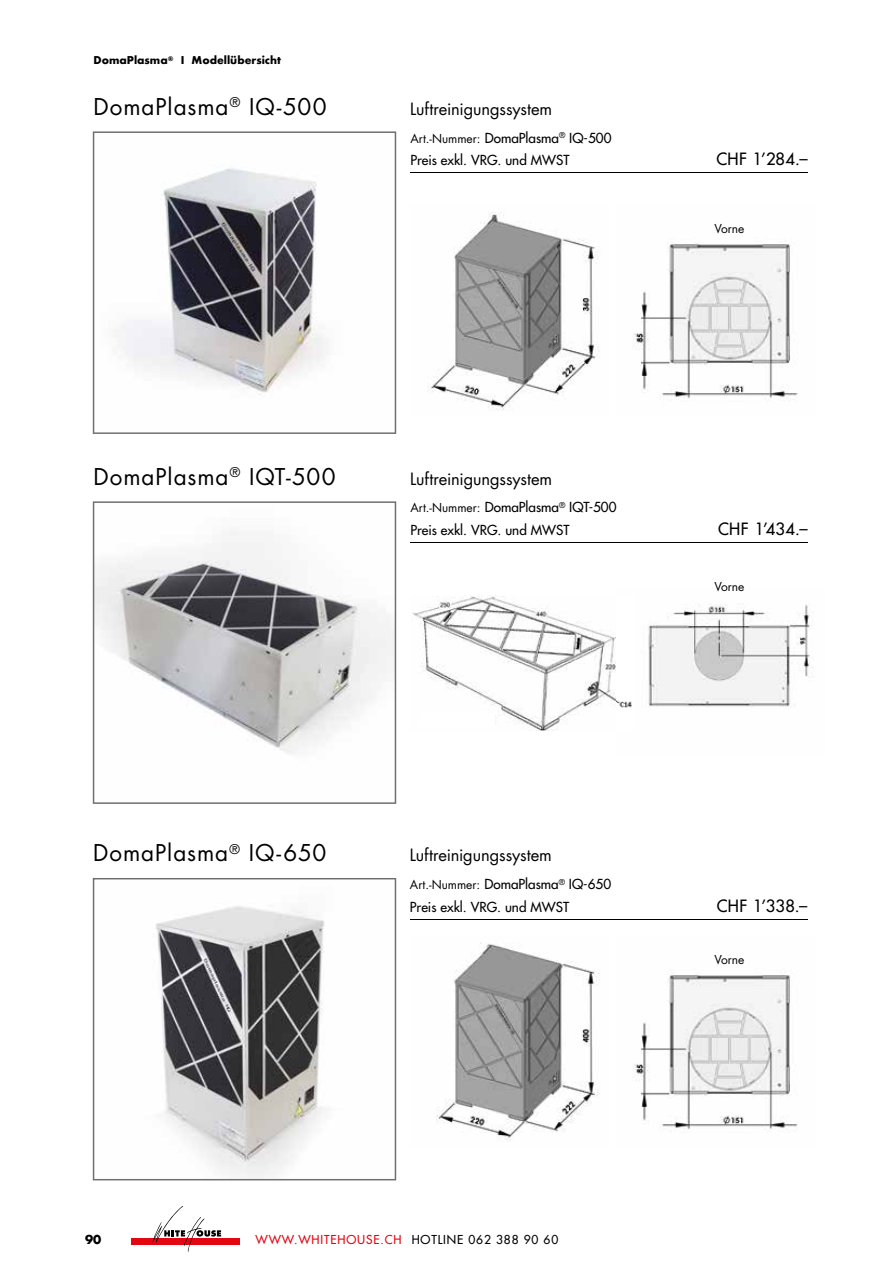
<style>
.page{position:relative;width:893px;height:1263px;background:#fff}
.page>*{position:absolute;margin:0;border:0;box-sizing:border-box;transform-origin:0 0}
.t1{font:22.5px "Futura";letter-spacing:.04em;color:#000}
.t2{font:16.5px "Futura";letter-spacing:-.01em;color:#000}
.t3{font:16.5px "Futura";letter-spacing:.02em;color:#000}
.t4{font:13.5px/22.5px "Futura";color:#000}
.t5{font:12px "Futura";letter-spacing:.07em;color:#e30613}
.t6{font:12px "Futura";color:#000}
.t7{font:700 12px "Futura";color:#000}
.t8{font:700 10.5px "Futura";color:#000}
.s1{font-size:12px}
.s2{color:#000}
</style>
<div class="page">
<div style="left:131px;top:1238px;width:109px;height:6px;background:#e30613"></div>
<svg style="left:152px;top:1206px;width:69px;height:46px"></svg>
<svg style="left:93px;top:131px;width:303px;height:303px"></svg>
<hr style="left:410px;top:173px;width:398px;height:1px;background:#000">
<img style="left:427px;top:212px;width:172px;height:199px">
<img style="left:436px;top:943px;width:164px;height:198px">
<img style="left:412px;top:595px;width:204px;height:136px">
<img style="left:634px;top:243px;width:164px;height:156px">
<img style="left:634px;top:974px;width:164px;height:156px">
<img style="left:616px;top:604px;width:197px;height:104px">
<svg style="left:93px;top:501px;width:303px;height:303px"></svg>
<hr style="left:410px;top:543px;width:398px;height:1px;background:#000">
<svg style="left:93px;top:878px;width:303px;height:302px"></svg>
<hr style="left:410px;top:919px;width:397px;height:1px;background:#000">
<div style="left:419px;top:713px;width:76px;height:15px;background:#fff"></div>
<p class="t8" style="left:94px;top:53px;width:189px">DomaPlasma<sup>®</sup> I Modellübersicht</p>
<h1 class="t1" style="left:94px;top:92px;width:234px">DomaPlasma<sup>®</sup> IQ-500</h1>
<p class="t2" style="left:410px;top:98px;width:144px">Luftreinigungssystem</p>
<p class="t4" style="left:410px;top:126px;width:203px"><span class="s1">Art.-Nummer:</span> DomaPlasma<sup>®</sup> IQ-500<br>Preis exkl. VRG. und MWST</p>
<h1 class="t1" style="left:94px;top:462px;width:244px">DomaPlasma<sup>®</sup> IQT-500</h1>
<p class="t2" style="left:410px;top:468px;width:144px">Luftreinigungssystem</p>
<p class="t4" style="left:410px;top:496px;width:208px"><span class="s1">Art.-Nummer:</span> DomaPlasma<sup>®</sup> IQT-500<br>Preis exkl. VRG. und MWST</p>
<p class="t3" style="left:716px;top:148px;width:93px">CHF 1’284.–</p>
<p class="t6" style="left:714px;top:221px;width:31px">Vorne</p>
<p class="t3" style="left:718px;top:518px;width:91px">CHF 1’434.–</p>
<p class="t6" style="left:714px;top:579px;width:31px">Vorne</p>
<h1 class="t1" style="left:93px;top:839px;width:235px">DomaPlasma<sup>®</sup> IQ-650</h1>
<p class="t2" style="left:410px;top:845px;width:144px">Luftreinigungssystem</p>
<p class="t4" style="left:410px;top:873px;width:203px"><span class="s1">Art.-Nummer:</span> DomaPlasma<sup>®</sup> IQ-650<br>Preis exkl. VRG. und MWST</p>
<p class="t3" style="left:717px;top:895px;width:92px">CHF 1’338.–</p>
<p class="t6" style="left:714px;top:952px;width:31px">Vorne</p>
<p class="t7" style="left:85px;top:1231px;width:18px">90</p>
<p class="t5" style="left:256px;top:1232px;width:304px">WWW.WHITEHOUSE.CH <span class="s2">HOTLINE 062 388 90 60</span></p>
</div>
